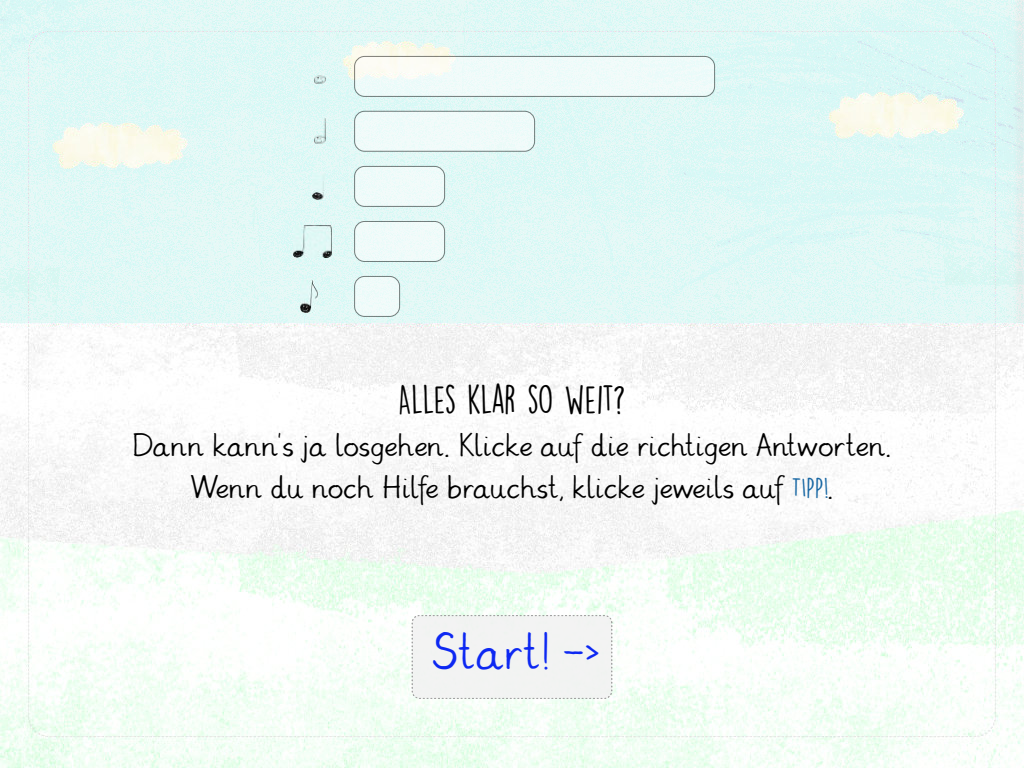
<style>
.page{position:relative;width:1024px;height:768px;background:#fff}
.page>*{position:absolute;margin:0;border:0;box-sizing:border-box;transform-origin:0 0}
.t1{font:48px "Grundschrift";letter-spacing:.01em;color:#0d28f2}
.t2{font:36px "DK Lemon Yellow Sun";letter-spacing:-.04em;color:#000}
.t3{font:30px/42px "Grundschrift";color:#000}
.t4{font:24.9px "DK Lemon Yellow Sun";color:#1968a4}
</style>
<div class="page">
<img style="left:0;top:0;width:1024px;height:768px">
<div style="left:412px;top:615px;width:200px;height:84px;background:#f2f2f2;border:1px dashed #999;border-radius:7px"></div>
<div style="left:354px;top:276px;width:46px;height:41px;background:#f0fbfa;border:1px solid #000;border-radius:10px"></div>
<div style="left:354px;top:221px;width:91px;height:41px;background:#f1fbfa;border:1px solid #000;border-radius:10px"></div>
<img style="left:294px;top:226px;width:38px;height:31px">
<div style="left:354px;top:56px;width:361px;height:41px;background:#f1fbfa;border:1px solid #000;border-radius:10px"></div>
<img style="left:315px;top:69px;width:10px;height:15px">
<div style="left:354px;top:111px;width:181px;height:41px;background:#f0fbfa;border:1px solid #000;border-radius:10px"></div>
<img style="left:314px;top:119px;width:11px;height:25px">
<svg style="left:317px;top:138px;width:5px;height:4px"></svg>
<div style="left:354px;top:166px;width:91px;height:41px;background:#f0fbfa;border:1px solid #000;border-radius:10px"></div>
<img style="left:312px;top:173px;width:13px;height:27px">
<img style="left:301px;top:281px;width:17px;height:31px">
<p class="t2" style="left:398px;top:380px;width:229px">ALLES KLAR SO WEIT?</p>
<p class="t3" style="left:191px;top:428px;width:702px;text-indent:-58px">Dann kann’s ja losgehen. Klicke auf die richtigen Antworten.<br>Wenn du noch Hilfe brauchst, klicke jeweils auf</p>
<p class="t4" style="left:791px;top:474px;width:39px">TIPP!</p>
<p class="t3" style="left:828px;top:470px;width:7px">.</p>
<h1 class="t1" style="left:432px;top:632px;width:169px">Start! -&gt;</h1>
</div>
